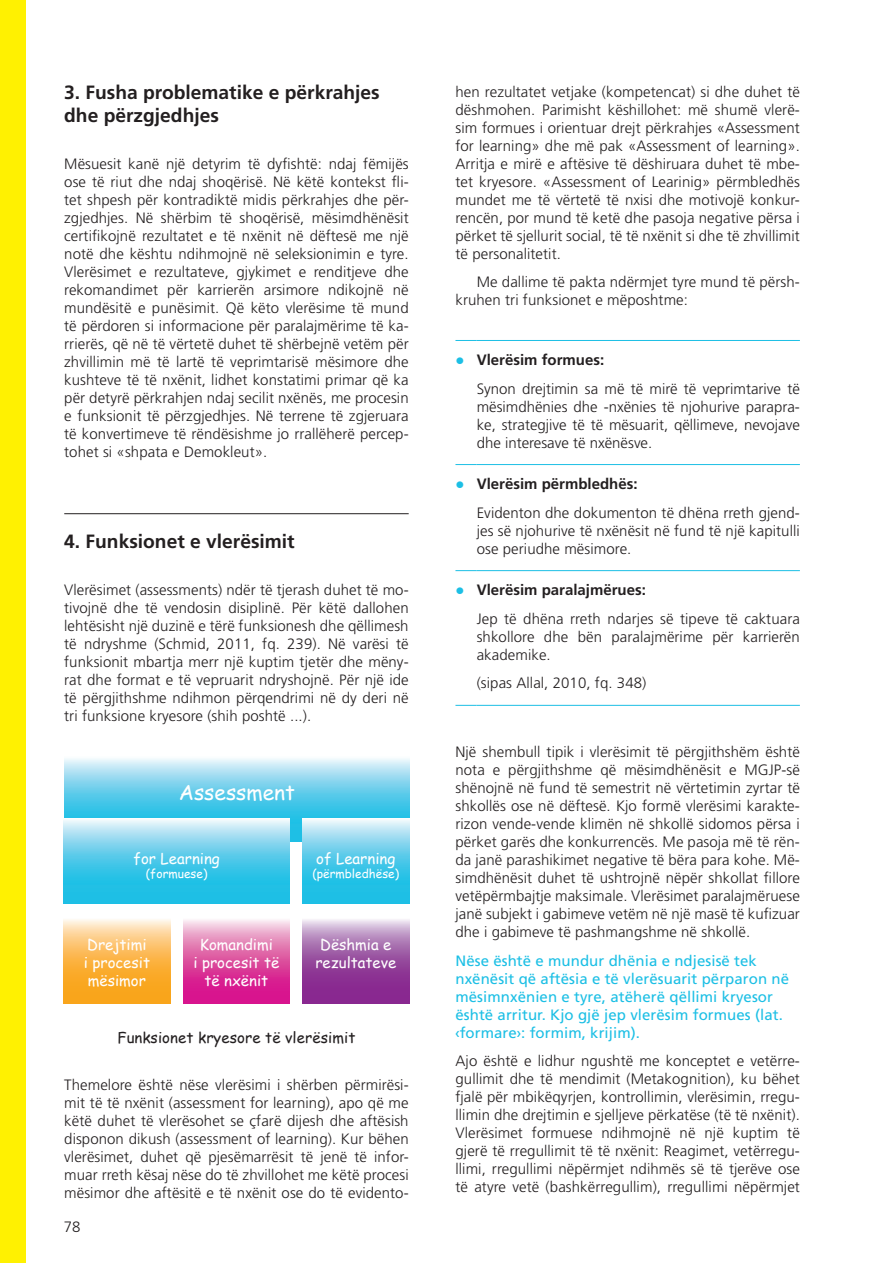
<style>
.page{position:relative;width:893px;height:1263px;background:#fff}
.page>*{position:absolute;margin:0;border:0;box-sizing:border-box;transform-origin:0 0}
.t1{font:21px "Comic Sans MS";color:#fff}
.t2{font:700 19.2px/23.1px "Frutiger LT Pro";color:#231f20}
.t3{font:700 19.2px "Frutiger";color:#231f20}
.t4{font:300 15px/18px "Frutiger";letter-spacing:.005em;color:#231f20;text-align:justify}
.t5{font:300 15px/18px "Frutiger LT Pro";letter-spacing:.005em;color:#231f20;text-align:justify}
.t6{font:15px/18px "Frutiger LT Pro";letter-spacing:.005em;color:#1cbfe5}
.t7{font:15px/18px "Comic Sans MS";color:#fff;text-align:center}
.t8{font:700 15px "Frutiger";color:#231f20}
.t9{font:15px "Comic Sans MS";letter-spacing:.005em;color:#231f20}
.t10{font:12px "Comic Sans MS";color:#fff}
.s1{font-weight:900;font-size:18px;color:#1cbfe5}
</style>
<div class="page">
<div style="left:0;top:0;width:26px;height:1263px;background:#fff101"></div>
<hr style="left:64px;top:513px;width:345px;height:1px;background:#231f20">
<svg style="left:455px;top:340px;width:22px;height:1px"></svg>
<hr style="left:477px;top:340px;width:323px;height:1px;background:#1cbfe5">
<svg style="left:455px;top:464px;width:22px;height:1px"></svg>
<hr style="left:477px;top:464px;width:323px;height:1px;background:#1cbfe5">
<svg style="left:455px;top:570px;width:22px;height:1px"></svg>
<hr style="left:477px;top:570px;width:323px;height:1px;background:#1cbfe5">
<svg style="left:455px;top:705px;width:22px;height:1px"></svg>
<hr style="left:477px;top:705px;width:323px;height:1px;background:#1cbfe5">
<svg style="left:303px;top:919px;width:106px;height:84px;background:#a25ea9"></svg>
<svg style="left:183px;top:920px;width:107px;height:83px;background:#e05ca8"></svg>
<svg style="left:64px;top:919px;width:106px;height:84px;background:#fbbb58"></svg>
<svg style="left:65px;top:758px;width:344px;height:84px;background:#78d3ed"></svg>
<svg style="left:64px;top:818px;width:226px;height:85px;background:#62cfeb"></svg>
<svg style="left:303px;top:818px;width:106px;height:85px;background:#62cfeb"></svg>
<p class="t2" style="left:64px;top:81px;width:317px">3. Fusha problematike e përkrahjes dhe përzgjedhjes</p>
<p class="t4" style="left:64px;top:155px;width:346px">Mësuesit kanë një detyrim të dyfishtë: ndaj fëmijës ose të riut dhe ndaj shoqërisë. Në këtë kontekst fli&shy;tet shpesh për kontradiktë midis përkrahjes dhe për&shy;zgjedhjes. Në shërbim të shoqërisë, mësimdhënësit certifikojnë rezultatet e të nxënit në dëftesë me një notë dhe kështu ndihmojnë në seleksionimin e tyre.<br>Vlerësimet e rezultateve, gjykimet e renditjeve dhe rekomandimet për karrierën arsimore ndikojnë në mundësitë e punësimit. Që këto vlerësime të mund të përdoren si informacione për paralajmërime të ka&shy;rrierës, që në të vërtetë duhet të shërbejnë vetëm për zhvillimin më të lartë të veprimtarisë mësimore dhe kushteve të të nxënit, lidhet konstatimi primar që ka për detyrë përkrahjen ndaj secilit nxënës, me procesin e funksionit të përzgjedhjes. Në terrene të zgjeruara të konvertimeve të rëndësishme jo rrallëherë percep&shy;tohet si «shpata e Demokleut».</p>
<p class="t3" style="left:64px;top:530px;width:232px">4. Funksionet e vlerësimit</p>
<p class="t5" style="left:64px;top:581px;width:346px">Vlerësimet (assessments) ndër të tjerash duhet të mo&shy;tivojnë dhe të vendosin disiplinë. Për këtë dallohen lehtësisht një duzinë e tërë funksionesh dhe qëllimesh të ndryshme (Schmid, 2011, fq. 239). Në varësi të funksionit mbartja merr një kuptim tjetër dhe mëny&shy;rat dhe format e të vepruarit ndryshojnë. Për një ide të përgjithshme ndihmon përqendrimi në dy deri në tri funksione kryesore (shih poshtë ...).</p>
<h1 class="t1" style="left:179px;top:776px;width:118px">Assessment</h1>
<p class="t7" style="left:133px;top:849px;width:88px">for Learning</p>
<p class="t10" style="left:146px;top:865px;width:63px">(formuese)</p>
<p class="t7" style="left:316px;top:849px;width:81px">of Learning</p>
<p class="t10" style="left:312px;top:865px;width:88px">(përmbledhëse)</p>
<p class="t7" style="left:84px;top:935px;width:68px;text-align:left">Drejtimi i procesit mësimor</p>
<p class="t7" style="left:193px;top:935px;width:88px">Komandimi<br>i procesit të të nxënit</p>
<p class="t7" style="left:315px;top:935px;width:82px">Dëshmia e rezultateve</p>
<p class="t9" style="left:117px;top:1027px;width:239px">Funksionet kryesore të vlerësimit</p>
<p class="t4" style="left:64px;top:1076px;width:346px">Themelore është nëse vlerësimi i shërben përmirësi&shy;mit të të nxënit (assessment for learning), apo që me këtë duhet të vlerësohet se çfarë dijesh dhe aftësish disponon dikush (assessment of learning). Kur bëhen vlerësimet, duhet që pjesëmarrësit të jenë të infor&shy;muar rreth kësaj nëse do të zhvillohet me këtë procesi mësimor dhe aftësitë e të nxënit ose do të evidento-</p>
<p class="t4" style="left:64px;top:1218px;width:18px">78</p>
<p class="t4" style="left:455px;top:83px;width:346px">hen rezultatet vetjake (kompetencat) si dhe duhet të dëshmohen. Parimisht këshillohet: më shumë vlerë&shy;sim formues i orientuar drejt përkrahjes «Assessment for learning» dhe më pak «Assessment of learning».<br>Arritja e mirë e aftësive të dëshiruara duhet të mbe&shy;tet kryesore. «Assessment of Learinig» përmbledhës mundet me të vërtetë të nxisi dhe motivojë konkur&shy;rencën, por mund të ketë dhe pasoja negative përsa i përket të sjellurit social, të të nxënit si dhe të zhvillimit të personalitetit.</p>
<p class="t4" style="left:455px;top:273px;width:346px;text-indent:21px">Me dallime të pakta ndërmjet tyre mund të përsh&shy;kruhen tri funksionet e mëposhtme:</p>
<p class="t8" style="left:455px;top:351px;width:150px"><span class="s1">•</span> Vlerësim formues:</p>
<p class="t5" style="left:477px;top:379px;width:325px">Synon drejtimin sa më të mirë të veprimtarive të mësimdhënies dhe -nxënies të njohurive parapra&shy;ke, strategjive të të mësuarit, qëllimeve, nevojave dhe interesave të nxënësve.</p>
<p class="t8" style="left:455px;top:475px;width:184px"><span class="s1">•</span> Vlerësim përmbledhës:</p>
<p class="t5" style="left:477px;top:503px;width:325px">Evidenton dhe dokumenton të dhëna rreth gjend&shy;jes së njohurive të nxënësit në fund të një kapitulli ose periudhe mësimore.</p>
<p class="t8" style="left:455px;top:581px;width:192px"><span class="s1">•</span> Vlerësim paralajmërues:</p>
<p class="t5" style="left:477px;top:610px;width:325px">Jep të dhëna rreth ndarjes së tipeve të caktuara shkollore dhe bën paralajmërime për karrierën akademike.</p>
<p class="t5" style="left:477px;top:674px;width:171px">(sipas Allal, 2010, fq. 348)</p>
<p class="t4" style="left:455px;top:743px;width:346px">Një shembull tipik i vlerësimit të përgjithshëm është nota e përgjithshme që mësimdhënësit e MGJP-së shënojnë në fund të semestrit në vërtetimin zyrtar të shkollës ose në dëftesë. Kjo formë vlerësimi karakte&shy;rizon vende-vende klimën në shkollë sidomos përsa i përket garës dhe konkurrencës. Me pasoja më të rën&shy;da janë parashikimet negative të bëra para kohe. Më&shy;simdhënësit duhet të ushtrojnë nëpër shkollat fillore vetëpërmbajtje maksimale. Vlerësimet paralajmëruese janë subjekt i gabimeve vetëm në një masë të kufizuar dhe i gabimeve të pashmangshme në shkollë.</p>
<p class="t6" style="left:455px;top:951px;width:335px">Nëse është e mundur dhënia e ndjesisë tek nxënësit që aftësia e të vlerësuarit përparon në mësimnxënien e tyre, atëherë qëllimi kryesor është arritur. Kjo gjë jep vlerësim formues (lat. ‹formare›: formim, krijim).</p>
<p class="t4" style="left:455px;top:1052px;width:346px">Ajo është e lidhur ngushtë me konceptet e vetërre&shy;gullimit dhe të mendimit (Metakognition), ku bëhet fjalë për mbikëqyrjen, kontrollimin, vlerësimin, rregu&shy;llimin dhe drejtimin e sjelljeve përkatëse (të të nxënit).<br>Vlerësimet formuese ndihmojnë në një kuptim të gjerë të rregullimit të të nxënit: Reagimet, vetërregu&shy;llimi, rregullimi nëpërmjet ndihmës së të tjerëve ose të atyre vetë (bashkërregullim), rregullimi nëpërmjet</p>
</div>
